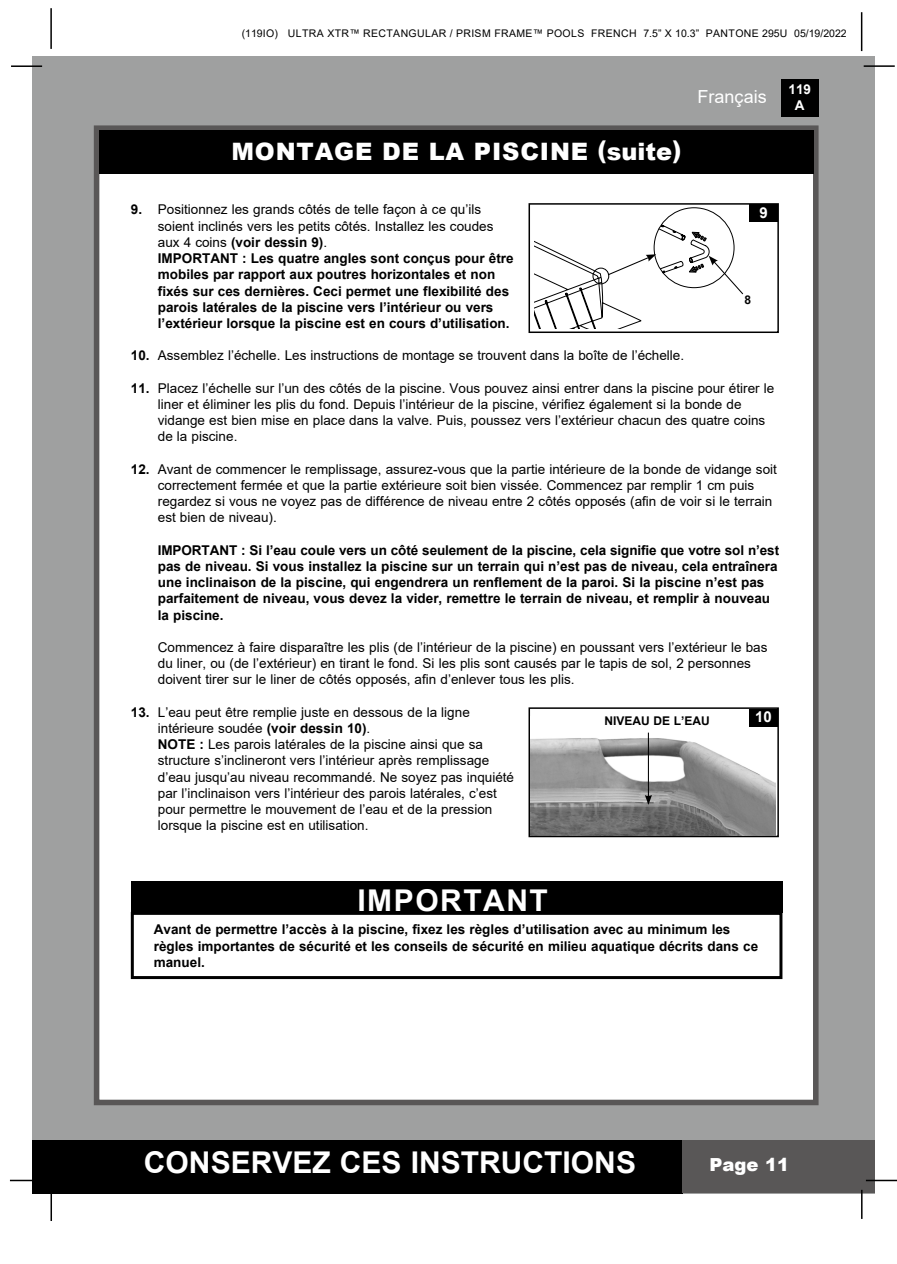
<style>
.page{position:relative;width:897px;height:1264px;background:#fff}
.page>*{position:absolute;margin:0;border:0;box-sizing:border-box;transform-origin:0 0}
.t1{font:700 30px "Arial";color:#fff}
.t2{font:700 30px "Arial";letter-spacing:.05em;color:#fff}
.t3{font:900 24px "Arial";letter-spacing:.035em;color:#fff}
.t4{font:18px "Arial";color:#fff}
.t5{font:900 18px "Arial";color:#fff}
.t6{font:700 15px "Arial";color:#fff}
.t7{font:13.5px/16.2px "Arial";color:#000}
.t8{font:700 13.5px/16.2px "Arial";color:#000}
.t9{font:700 13.5px/16.2px "Arial";color:#fff;text-align:center}
.t10{font:700 12px "Arial";color:#000}
.t11{font:10.5px "Arial";letter-spacing:.035em;color:#000}
.s1{font-weight:400}
.s2{font-weight:700}
</style>
<div class="page">
<div style="left:33px;top:56px;width:842px;height:1137px;background:#9fa0a0"></div>
<div style="left:780px;top:79px;width:38px;height:38px;background:#000"></div>
<hr style="left:863px;top:65px;width:31px;height:2px;background:#000">
<hr style="left:50px;top:8px;width:2px;height:41px;background:#000">
<hr style="left:860px;top:12px;width:2px;height:39px;background:#000">
<div style="left:33px;top:1140px;width:650px;height:53px;background:#000"></div>
<div style="left:682px;top:1140px;width:193px;height:53px;background:#595757"></div>
<hr style="left:865px;top:1179px;width:31px;height:2px;background:#000">
<hr style="left:860px;top:1189px;width:2px;height:30px;background:#000">
<hr style="left:50px;top:1190px;width:2px;height:31px;background:#000">
<hr style="left:10px;top:1179px;width:31px;height:2px;background:#000">
<hr style="left:11px;top:65px;width:31px;height:2px;background:#000">
<div style="left:94px;top:125px;width:724px;height:980px;background:#fff;border:6px solid #595757"></div>
<div style="left:99px;top:130px;width:714px;height:44px;background:#000"></div>
<div style="left:528px;top:203px;width:250px;height:130px;border:2px solid #000"></div>
<div style="left:749px;top:204px;width:28px;height:18px;background:#000"></div>
<div style="left:131px;top:881px;width:651px;height:32px;background:#000"></div>
<div style="left:131px;top:912px;width:651px;height:67px;border:3px solid #000"></div>
<div style="left:528px;top:707px;width:250px;height:130px;border:2px solid #000"></div>
<img style="left:530px;top:717px;width:245px;height:118px">
<hr style="left:647px;top:732px;width:2px;height:65px;background:#000">
<svg style="left:644px;top:795px;width:8px;height:10px"></svg>
<div style="left:749px;top:708px;width:28px;height:18px;background:#000"></div>
<svg style="left:534px;top:208px;width:210px;height:121px"></svg>
<p class="t11" style="left:242px;top:26px;width:606px">(119IO) ULTRA XTR™ RECTANGULAR / PRISM FRAME™ POOLS FRENCH 7.5” X 10.3” PANTONE 295U 05/19/2022</p>
<h2 class="t3" style="left:231px;top:134px;width:451px">MONTAGE DE LA PISCINE (suite)</h2>
<h3 class="t4" style="left:697px;top:84px;width:71px">Français</h3>
<p class="t9" style="left:788px;top:81px;width:24px">119<br>A</p>
<p class="t8" style="left:158px;top:202px;width:357px;text-indent:-27px">9. <span class="s1">Positionnez les grands côtés de telle façon à ce qu’ils soient inclinés vers les petits côtés. Installez les coudes aux 4 coins</span> (voir dessin 9)<span class="s1">.<br></span>IMPORTANT : Les quatre angles sont conçus pour être mobiles par rapport aux poutres horizontales et non fixés sur ces dernières. Ceci permet une flexibilité des parois latérales de la piscine vers l’intérieur ou vers l’extérieur lorsque la piscine est en cours d’utilisation.</p>
<p class="t7" style="left:131px;top:347px;width:555px"><span class="s2">10.</span> Assemblez l’échelle. Les instructions de montage se trouvent dans la boîte de l’échelle.</p>
<p class="t7" style="left:158px;top:380px;width:618px;text-indent:-27px"><span class="s2">11.</span> Placez l’échelle sur l’un des côtés de la piscine. Vous pouvez ainsi entrer dans la piscine pour étirer le liner et éliminer les plis du fond. Depuis l’intérieur de la piscine, vérifiez également si la bonde de vidange est bien mise en place dans la valve. Puis, poussez vers l’extérieur chacun des quatre coins de la piscine.</p>
<p class="t7" style="left:158px;top:461px;width:620px;text-indent:-27px"><span class="s2">12.</span> Avant de commencer le remplissage, assurez-vous que la partie intérieure de la bonde de vidange soit correctement fermée et que la partie extérieure soit bien vissée. Commencez par remplir 1 cm puis regardez si vous ne voyez pas de différence de niveau entre 2 côtés opposés (afin de voir si le terrain est bien de niveau).</p>
<p class="t8" style="left:158px;top:542px;width:622px">IMPORTANT : Si l’eau coule vers un côté seulement de la piscine, cela signifie que votre sol n’est pas de niveau. Si vous installez la piscine sur un terrain qui n’est pas de niveau, cela entraînera une inclinaison de la piscine, qui engendrera un renflement de la paroi. Si la piscine n’est pas parfaitement de niveau, vous devez la vider, remettre le terrain de niveau, et remplir à nouveau la piscine.</p>
<p class="t7" style="left:158px;top:639px;width:611px">Commencez à faire disparaître les plis (de l’intérieur de la piscine) en poussant vers l’extérieur le bas du liner, ou (de l’extérieur) en tirant le fond. Si les plis sont causés par le tapis de sol, 2 personnes doivent tirer sur le liner de côtés opposés, afin d’enlever tous les plis.</p>
<p class="t7" style="left:158px;top:704px;width:358px;text-indent:-27px"><span class="s2">13.</span> L’eau peut être remplie juste en dessous de la ligne intérieure soudée <span class="s2">(voir dessin 10)</span>.<br><span class="s2">NOTE :</span> Les parois latérales de la piscine ainsi que sa structure s’inclineront vers l’intérieur après remplissage d’eau jusqu’au niveau recommandé. Ne soyez pas inquiété par l’inclinaison vers l’intérieur des parois latérales, c’est pour permettre le mouvement de l’eau et de la pression lorsque la piscine est en utilisation.</p>
<p class="t6" style="left:759px;top:202px;width:10px">9</p>
<p class="t10" style="left:744px;top:292px;width:8px">8</p>
<p class="t10" style="left:604px;top:712px;width:107px">NIVEAU DE L’EAU</p>
<p class="t6" style="left:755px;top:706px;width:18px">10</p>
<h1 class="t2" style="left:357px;top:879px;width:192px">IMPORTANT</h1>
<p class="t8" style="left:154px;top:921px;width:606px">Avant de permettre l’accès à la piscine, fixez les règles d’utilisation avec au minimum les règles importantes de sécurité et les conseils de sécurité en milieu aquatique décrits dans ce manuel.</p>
<h1 class="t1" style="left:144px;top:1141px;width:493px">CONSERVEZ CES INSTRUCTIONS</h1>
<h3 class="t5" style="left:709px;top:1151px;width:81px">Page 11</h3>
</div>
